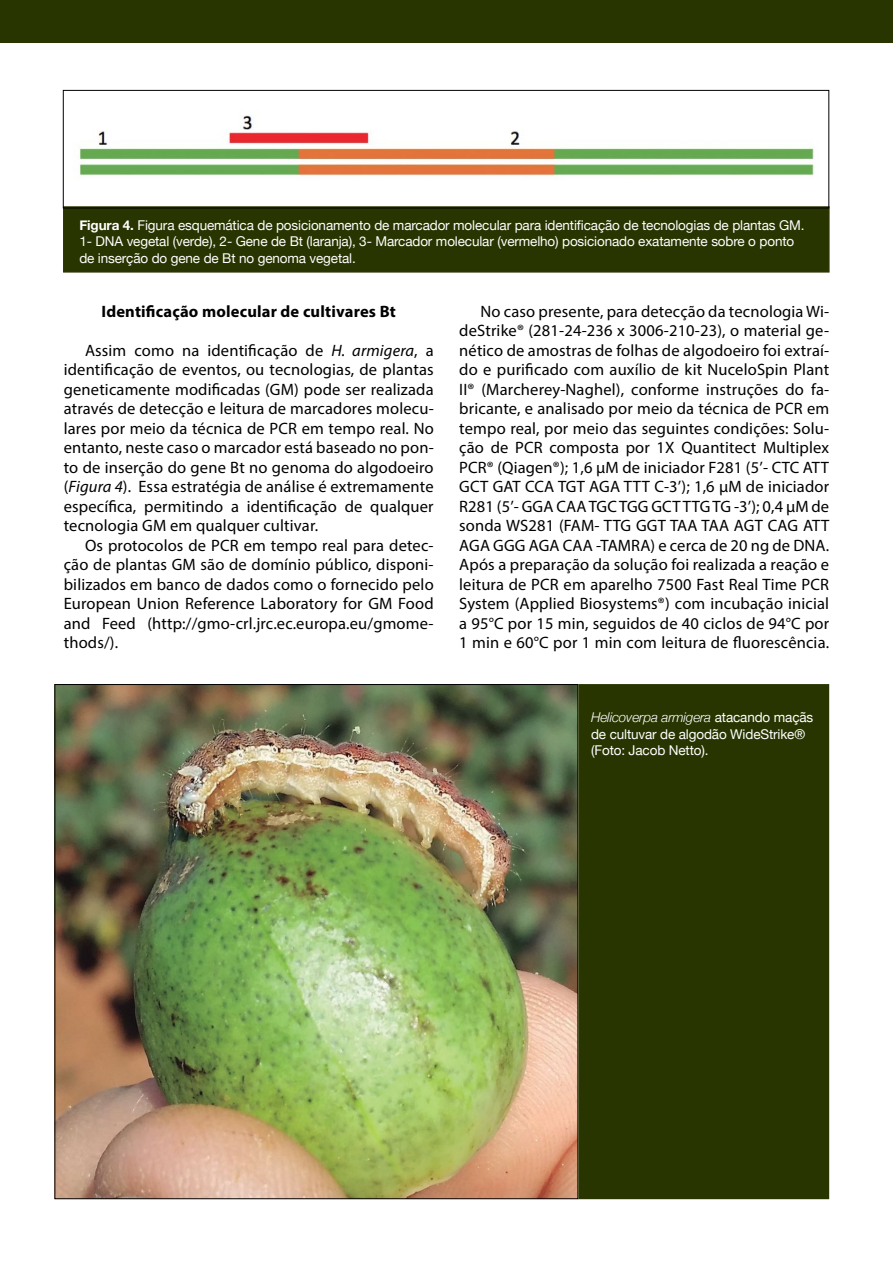
<style>
.page{position:relative;width:893px;height:1263px;background:#fff}
.page>*{position:absolute;margin:0;border:0;box-sizing:border-box;transform-origin:0 0}
.t1{font:16.5px/19.5px "Myriad Pro";letter-spacing:.01em;color:#000;text-align:justify}
.t2{font:700 16.5px "Myriad Pro";letter-spacing:.01em;color:#000}
.t3{font:13.5px/16.5px "Helvetica Neue";letter-spacing:-.01em;color:#fff}
.s1{font-weight:700}
.s2{font-style:italic}
.s3{font-weight:300;font-style:italic}
</style>
<div class="page">
<div style="left:0;top:0;width:893px;height:43px;background:#283500"></div>
<div style="left:63px;top:206px;width:767px;height:67px;background:#283500;border:2px solid #283500"></div>
<img style="left:75px;top:115px;width:740px;height:63px">
<div style="left:63px;top:90px;width:766px;height:118px;border:1px solid #000"></div>
<img style="left:56px;top:686px;width:520px;height:511px">
<div style="left:578px;top:684px;width:251px;height:515px;background:#283500;border:2px solid #283500"></div>
<p class="t3" style="left:79px;top:217px;width:727px"><span class="s1">Figura 4.</span> Figura esquemática de posicionamento de marcador molecular para identificação de tecnologias de plantas GM.<br>1- DNA vegetal (verde), 2- Gene de Bt (laranja), 3- Marcador molecular (vermelho) posicionado exatamente sobre o ponto de inserção do gene de Bt no genoma vegetal.</p>
<p class="t2" style="left:102px;top:300px;width:296px">Identificação molecular de cultivares Bt</p>
<p class="t1" style="left:64px;top:340px;width:371px;text-indent:21px">Assim como na identificação de <span class="s2">H. armigera</span>, a identificação de eventos, ou tecnologias, de plantas geneticamente modificadas (GM) pode ser realizada através de detecção e leitura de marcadores molecu&shy;lares por meio da técnica de PCR em tempo real. No entanto, neste caso o marcador está baseado no pon&shy;to de inserção do gene Bt no genoma do algodoeiro (<span class="s2">Figura 4</span>). Essa estratégia de análise é extremamente específica, permitindo a identificação de qualquer tecnologia GM em qualquer cultivar.</p>
<p class="t1" style="left:64px;top:535px;width:371px;text-indent:21px">Os protocolos de PCR em tempo real para detec&shy;ção de plantas GM são de domínio público, disponi&shy;bilizados em banco de dados como o fornecido pelo European Union Reference Laboratory for GM Food and Feed (http://gmo-crl.jrc.ec.europa.eu/gmome&shy;thods/).</p>
<p class="t1" style="left:459px;top:301px;width:371px;text-indent:21px">No caso presente, para detecção da tecnologia Wi&shy;deStrike® (281-24-236 x 3006-210-23), o material ge&shy;nético de amostras de folhas de algodoeiro foi extraí&shy;do e purificado com auxílio de kit NuceloSpin Plant II® (Marcherey-Naghel), conforme instruções do fa&shy;bricante, e analisado por meio da técnica de PCR em tempo real, por meio das seguintes condições: Solu&shy;ção de PCR composta por 1X Quantitect Multiplex PCR® (Qiagen®); 1,6 µM de iniciador F281 (5’- CTC ATT GCT GAT CCA TGT AGA TTT C-3’); 1,6 µM de iniciador R281 (5’- GGA CAA TGC TGG GCT TTG TG -3’); 0,4 µM de sonda WS281 (FAM- TTG GGT TAA TAA AGT CAG ATT AGA GGG AGA CAA -TAMRA) e cerca de 20 ng de DNA.<br>Após a preparação da solução foi realizada a reação e leitura de PCR em aparelho 7500 Fast Real Time PCR System (Applied Biosystems®) com incubação inicial a 95°C por 15 min, seguidos de 40 ciclos de 94°C por 1 min e 60°C por 1 min com leitura de fluorescência.</p>
<p class="t3" style="left:591px;top:710px;width:224px"><span class="s3">Helicoverpa armigera</span> atacando maçãs de cultuvar de algodão WideStrike® (Foto: Jacob Netto).</p>
</div>
